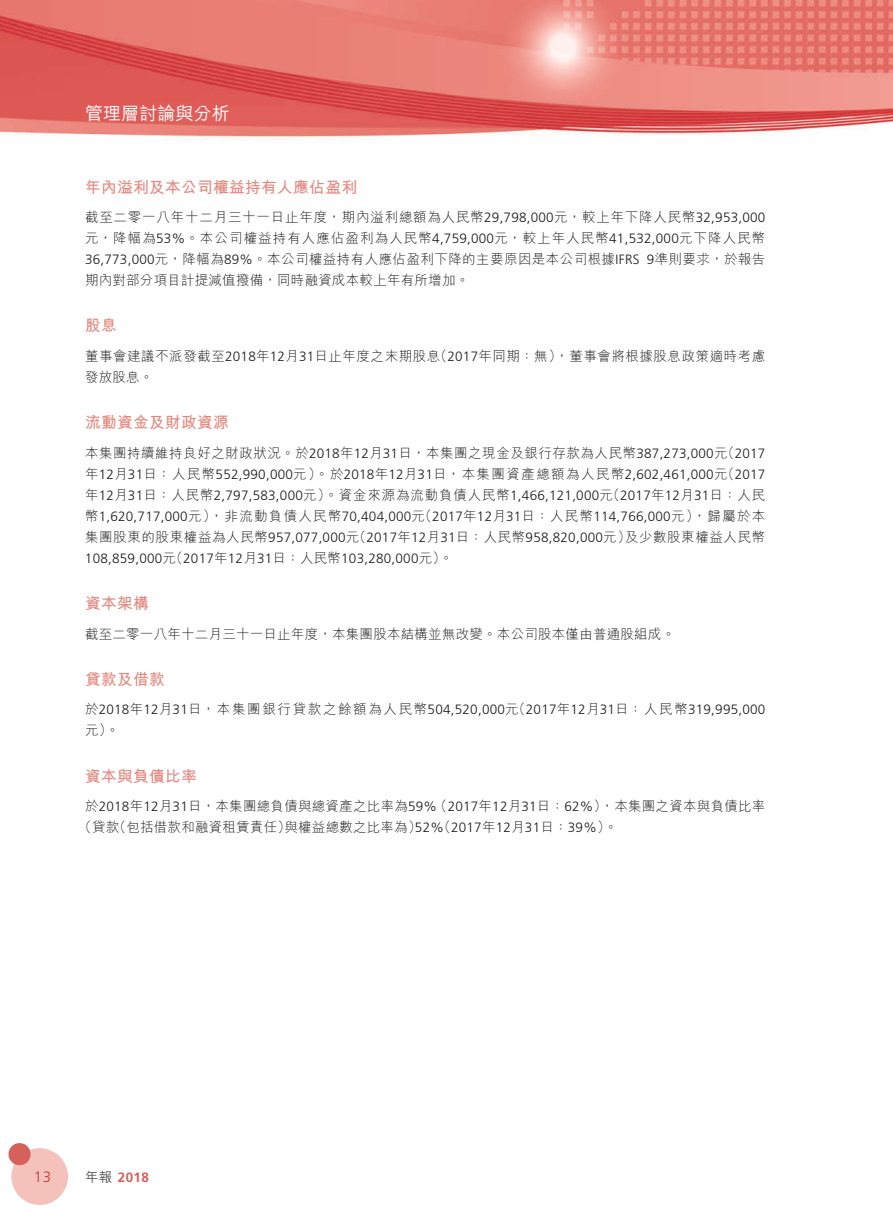
<style>
.page{position:relative;width:893px;height:1212px;background:#fff}
.page>*{position:absolute;margin:0;border:0;box-sizing:border-box;transform-origin:0 0}
.t1{font:500 18px "M Hei HK";letter-spacing:.005em;color:#fff}
.t2{font:700 15.75px "M Hei HK";letter-spacing:.015em;color:#e3887e}
.t3{font:300 15px "Frutiger LT Std";color:#c53438}
.t4{font:300 13.5px/21px "Frutiger LT Std";letter-spacing:.015em;color:#1c1c1b;text-align:justify}
.t5{font:300 13.5px/21px "M Hei HK";letter-spacing:.03em;color:#1c1c1b}
.t6{font:300 13.5px/21px "M Hei HK";letter-spacing:.06em;color:#1c1c1b;text-align:right}
.t7{font:700 13.5px "Frutiger LT Std";color:#d5615a}
.s1{font-family:"Frutiger LT Std"}
.s2{font-family:"M Hei HK"}
.s3{font-family:"M Hei HK";font-weight:500;color:#575756}
</style>
<div class="page">
<img style="left:0;top:0;width:893px;height:141px">
<div style="left:11px;top:1148px;width:57px;height:57px;background:#f5c2bb;border-radius:50%"></div>
<div style="left:9px;top:1143px;width:22px;height:22px;background:#d5615a;border-radius:50%"></div>
<h1 class="t1" style="left:85px;top:101px;width:146px">管理層討論與分析</h1>
<p class="t2" style="left:85px;top:175px;width:274px">年內溢利及本公司權益持有人應佔盈利</p>
<p class="t6" style="left:85px;top:206px;width:682px">截至二零一八年十二月三十一日止年度，期內溢利總額為人民幣<span class="s1">29,798,000</span>元，較上年下降人民幣<span class="s1">32,953,000</span>元，降幅為<span class="s1">53%</span>。本公司權益持有人應佔盈利為人民幣<span class="s1">4,759,000</span>元，較上年人民幣<span class="s1">41,532,000</span>元下降人民幣<br><span class="s1">9</span>準則要求，於報告</p>
<p class="t5" style="left:85px;top:248px;width:556px"><span class="s1">36,773,000</span>元，降幅為<span class="s1">89%</span>。本公司權益持有人應佔盈利下降的主要原因是本公司根據<span class="s1">IFRS</span>期內對部分項目計提減值撥備，同時融資成本較上年有所增加。</p>
<p class="t2" style="left:85px;top:314px;width:33px">股息</p>
<p class="t5" style="left:434px;top:345px;width:333px">（<span class="s1">2017</span>年同期：無，）董事會將根據股息政策適時考慮</p>
<p class="t5" style="left:85px;top:345px;width:357px">董事會建議不派發截至<span class="s1">2018</span>年<span class="s1">12</span>月<span class="s1">31</span>日止年度之末期股息發放股息。</p>
<p class="t2" style="left:85px;top:411px;width:145px">流動資金及財政資源</p>
<p class="t5" style="left:85px;top:442px;width:682px">本集團持續維持良好之財政狀況。於<span class="s1">2018</span>年<span class="s1">12</span>月<span class="s1">31</span>日，本集團之現金及銀行存款為人民幣<span class="s1">387,273,000</span> )元 <span class="s1">2017</span></p>
<p class="t4" style="left:85px;top:464px;width:682px"><span class="s2">年</span>12<span class="s2">月</span>31<span class="s2">日：人民幣</span>552,990,000<span class="s2">元）。於</span>2018<span class="s2">年</span>12<span class="s2">月</span>31<span class="s2">日，本集團資產總額為人民幣</span>2,602,461,000 <span class="s2">)元</span> 2017<span class="s2">年</span>12<span class="s2">月</span>31<span class="s2">日：人民幣</span>2,797,583,000<span class="s2">元）。資金來源為流動負債人民幣</span>1,466,121,000 <span class="s2">（元</span> 2017<span class="s2">年</span>12<span class="s2">月</span>31<span class="s2">日：人民幣</span>1,620,717,000<span class="s2">元 ，） 非流動負債人民幣</span>70,404,000 <span class="s2">（元</span> 2017<span class="s2">年</span>12<span class="s2">月</span>31<span class="s2">日：人民幣</span>114,766,000<span class="s2">元 ，） 歸屬於本</span></p>
<p class="t5" style="left:625px;top:526px;width:142px">及少數股東權益人民幣</p>
<p class="t4" style="left:85px;top:527px;width:547px"><span class="s2">集團股東的股東權益為人民幣</span>957,077,000 <span class="s2">（元</span> 2017<span class="s2">年</span>12<span class="s2">月</span>31<span class="s2">日：人民幣</span>958,820,000<span class="s2">元）<br></span>108,859,000 <span class="s2">（元</span> 2017<span class="s2">年</span>12<span class="s2">月</span>31<span class="s2">日：人民幣</span>103,280,000<span class="s2">元。(</span></p>
<p class="t2" style="left:85px;top:592px;width:65px">資本架構</p>
<p class="t5" style="left:85px;top:622px;width:592px">截至二零一八年十二月三十一日止年度，本集團股本結構並無改變。本公司股本僅由普通股組成。</p>
<p class="t2" style="left:85px;top:667px;width:81px">貸款及借款</p>
<p class="t4" style="left:85px;top:699px;width:682px"><span class="s2">於</span>2018<span class="s2">年</span>12<span class="s2">月</span>31<span class="s2">日，本集團銀行貸款之餘額為人民幣</span>504,520,000 <span class="s2">（元</span> 2017<span class="s2">年</span>12<span class="s2">月</span>31<span class="s2">日：人民幣</span>319,995,000</p>
<p class="t5" style="left:85px;top:719px;width:36px">元。(</p>
<p class="t2" style="left:85px;top:764px;width:113px">資本與負債比率</p>
<p class="t5" style="left:434px;top:795px;width:333px">（<span class="s1">2017</span>年<span class="s1">12</span>月<span class="s1">31</span>日：<span class="s1">62%</span> ，）本集團之資本與負債比率</p>
<p class="t5" style="left:85px;top:795px;width:354px">於<span class="s1">2018</span>年<span class="s1">12</span>月<span class="s1">31</span>日，本集團總負債與總資產之比率為<span class="s1">59%</span></p>
<p class="t5" style="left:78px;top:816px;width:42px">（貸款</p>
<p class="t5" style="left:113px;top:816px;width:180px">（包括借款和融資租賃責任）</p>
<p class="t5" style="left:284px;top:816px;width:139px">與權益總數之比率為）</p>
<p class="t4" style="left:437px;top:817px;width:182px"><span class="s2">（</span>2017<span class="s2">年</span>12<span class="s2">月</span>31<span class="s2">日：</span>39% <span class="s2">。(</span></p>
<p class="t4" style="left:415px;top:817px;width:30px">52%</p>
<p class="t3" style="left:34px;top:1168px;width:19px">13</p>
<p class="t7" style="left:85px;top:1169px;width:66px"><span class="s3">年報</span> 2018</p>
</div>
